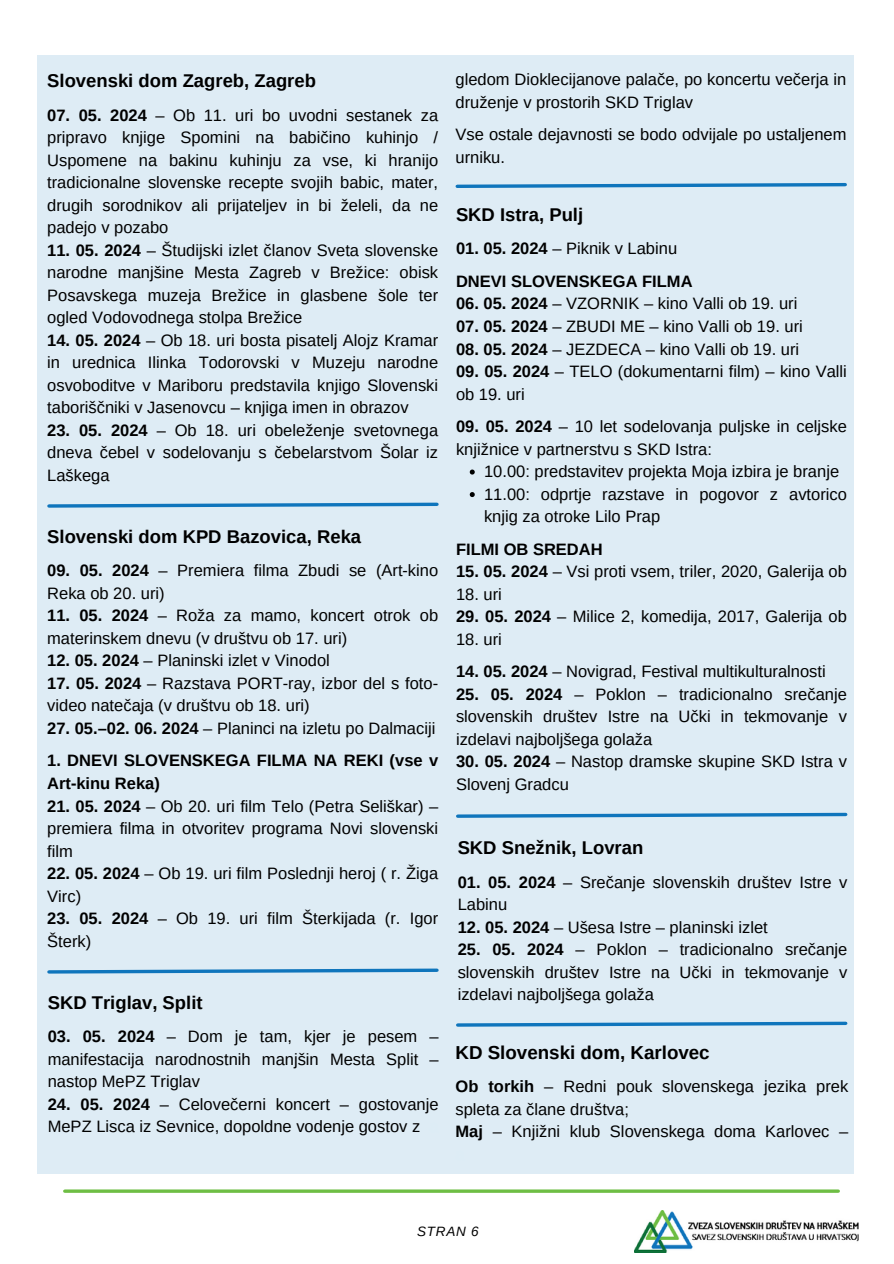
<style>
.page{position:relative;width:894px;height:1264px;background:#fff}
.page>*{position:absolute;margin:0;border:0;box-sizing:border-box;transform-origin:0 0}
.t1{font:700 18.75px "Arimo";color:#000}
.t2{font:700 18.45px "Arimo";color:#000}
.t3{font:16.5px/22.5px "Arimo";color:#000}
.t4{font:700 16.5px/22.5px "Arimo";color:#000}
.t5{font:italic 13.5px "Arimo";letter-spacing:.055em;color:#000}
.s1{font-weight:700}
.s2{font-family:"Noto Sans"}
.s3{color:#ddecf6}
</style>
<div class="page">
<div style="left:37px;top:55px;width:817px;height:1119px;background:#deecf5"></div>
<hr style="left:65px;top:1189px;width:773px;height:3px;background:#6ebe44">
<img style="left:634px;top:1210px;width:224px;height:42px">
<svg style="left:47px;top:502px;width:392px;height:6px"></svg>
<svg style="left:469px;top:469px;width:5px;height:5px"></svg>
<svg style="left:469px;top:492px;width:5px;height:5px"></svg>
<svg style="left:455px;top:183px;width:392px;height:5px"></svg>
<svg style="left:456px;top:812px;width:392px;height:6px"></svg>
<svg style="left:47px;top:968px;width:392px;height:6px"></svg>
<svg style="left:456px;top:1021px;width:392px;height:6px"></svg>
<h2 class="t2" style="left:47px;top:70px;width:270px">Slovenski dom Zagreb, Zagreb</h2>
<h2 class="t3" style="left:47px;top:104px;width:392px;text-align:justify"><span class="s1">07. 05. 2024</span> – Ob 11. uri bo uvodni sestanek za pripravo knjige Spomini na babičino kuhinjo / Uspomene na bakinu kuhinju za vse, ki hranijo tradicionalne slovenske recepte svojih babic, mater, drugih sorodnikov ali prijateljev in bi želeli, da ne padejo v pozabo</h2>
<h2 class="t3" style="left:47px;top:239px;width:392px;text-align:justify"><span class="s1">11. 05. 2024</span> – Študijski izlet članov Sveta slovenske narodne manjšine Mesta Zagreb v Brežice: obisk Posavskega muzeja Brežice in glasbene šole ter ogled Vodovodnega stolpa Brežice</h2>
<h2 class="t3" style="left:47px;top:329px;width:392px;text-align:justify"><span class="s1">14. 05. 2024</span> – Ob 18. uri bosta pisatelj Alojz Kramar in urednica Ilinka Todorovski v Muzeju narodne osvoboditve v Mariboru predstavila knjigo Slovenski taboriščniki v Jasenovcu – knjiga imen in obrazov</h2>
<h2 class="t3" style="left:47px;top:419px;width:392px;text-align:justify"><span class="s1">23. 05. 2024</span> – Ob 18. uri obeleženje svetovnega dneva čebel v sodelovanju s čebelarstvom Šolar iz Laškega</h2>
<h2 class="t2" style="left:47px;top:526px;width:315px">Slovenski dom KPD Bazovica, Reka</h2>
<h1 class="t3" style="left:47px;top:559px;width:392px"><span class="s1">09. 05. 2024</span> – Premiera filma Zbudi se (Art<span class="s2">‑</span>kino<br>Reka ob 20. uri)</h1>
<h1 class="t3" style="left:47px;top:604px;width:392px"><span class="s1">11. 05. 2024</span> – Roža za mamo, koncert otrok ob materinskem dnevu (v društvu ob 17. uri)</h1>
<h1 class="t3" style="left:47px;top:649px;width:284px"><span class="s1">12. 05. 2024</span> – Planinski izlet v Vinodol</h1>
<h1 class="t3" style="left:47px;top:672px;width:392px"><span class="s1">17. 05. 2024</span> – Razstava PORT-ray, izbor del s foto&shy;video natečaja (v društvu ob 18. uri)</h1>
<h1 class="t3" style="left:47px;top:717px;width:389px"><span class="s1">27. 05.–02. 06. 2024</span> – Planinci na izletu po Dalmaciji</h1>
<h2 class="t4" style="left:47px;top:749px;width:392px">1. DNEVI SLOVENSKEGA FILMA NA REKI (vse v<br>Art<span class="s2">‑</span>kinu Reka)</h2>
<h2 class="t3" style="left:47px;top:794px;width:392px;text-align:justify"><span class="s1">21. 05. 2024</span> – Ob 20. uri film Telo (Petra Seliškar) – premiera filma in otvoritev programa Novi slovenski film</h2>
<h2 class="t3" style="left:47px;top:862px;width:392px"><span class="s1">22. 05. 2024</span> – Ob 19. uri film Poslednji heroj ( r. Žiga<br>Virc)</h2>
<h2 class="t3" style="left:47px;top:907px;width:392px"><span class="s1">23. 05. 2024</span> – Ob 19. uri film Šterkijada (r. Igor<br>Šterk)</h2>
<h1 class="t2" style="left:48px;top:991px;width:156px">SKD Triglav, Split</h1>
<h2 class="t3" style="left:48px;top:1025px;width:392px;text-align:justify"><span class="s1">03. 05. 2024</span> – Dom je tam, kjer je pesem – manifestacija narodnostnih manjšin Mesta Split – nastop MePZ Triglav</h2>
<h2 class="t3" style="left:48px;top:1092px;width:392px"><span class="s1">24. 05. 2024</span> – Celovečerni koncert – gostovanje<br>MePZ Lisca iz Sevnice, dopoldne vodenje gostov z <span class="s3">a</span></h2>
<h1 class="t3" style="left:455px;top:68px;width:392px">gledom Dioklecijanove palače, po koncertu večerja in druženje v prostorih SKD Triglav</h1>
<h2 class="t3" style="left:455px;top:123px;width:392px">Vse ostale dejavnosti se bodo odvijale po ustaljenem urniku.</h2>
<h1 class="t2" style="left:456px;top:204px;width:129px">SKD Istra, Pulj</h1>
<h2 class="t3" style="left:456px;top:237px;width:222px"><span class="s1">01. 05. 2024</span> – Piknik v Labinu</h2>
<h2 class="t4" style="left:456px;top:270px;width:238px">DNEVI SLOVENSKEGA FILMA</h2>
<h2 class="t3" style="left:456px;top:292px;width:343px"><span class="s1">06. 05. 2024</span> – VZORNIK – kino Valli ob 19. uri</h2>
<h2 class="t3" style="left:456px;top:315px;width:348px"><span class="s1">07. 05. 2024</span> – ZBUDI ME – kino Valli ob 19. uri</h2>
<h2 class="t3" style="left:456px;top:337px;width:344px"><span class="s1">08. 05. 2024</span> – JEZDECA – kino Valli ob 19. uri</h2>
<h2 class="t3" style="left:456px;top:360px;width:392px"><span class="s1">09. 05. 2024</span> – TELO (dokumentarni film) – kino Valli ob 19. uri</h2>
<h2 class="t3" style="left:456px;top:415px;width:392px"><span class="s1">09. 05. 2024</span> – 10 let sodelovanja puljske in celjske knjižnice v partnerstvu s SKD Istra:</h2>
<p class="t3" style="left:484px;top:460px;width:356px">10.00: predstavitev projekta Moja izbira je branje</p>
<p class="t3" style="left:484px;top:482px;width:364px">11.00: odprtje razstave in pogovor z avtorico knjig za otroke Lilo Prap</p>
<h2 class="t4" style="left:456px;top:537px;width:148px">FILMI OB SREDAH</h2>
<h2 class="t3" style="left:456px;top:560px;width:392px"><span class="s1">15. 05. 2024</span> – Vsi proti vsem, triler, 2020, Galerija ob</h2>
<h2 class="t3" style="left:456px;top:582px;width:47px">18. uri</h2>
<h2 class="t3" style="left:456px;top:605px;width:392px"><span class="s1">29. 05. 2024</span> – Milice 2, komedija, 2017, Galerija ob</h2>
<h2 class="t3" style="left:456px;top:627px;width:47px">18. uri</h2>
<h2 class="t3" style="left:456px;top:660px;width:371px"><span class="s1">14. 05. 2024</span> – Novigrad, Festival multikulturalnosti</h2>
<h2 class="t3" style="left:456px;top:682px;width:392px;text-align:justify"><span class="s1">25. 05. 2024</span> – Poklon – tradicionalno srečanje slovenskih društev Istre na Učki in tekmovanje v izdelavi najboljšega golaža</h2>
<h2 class="t3" style="left:456px;top:750px;width:392px"><span class="s1">30. 05. 2024</span> – Nastop dramske skupine SKD Istra v<br>Slovenj Gradcu</h2>
<h1 class="t2" style="left:457px;top:837px;width:187px">SKD Snežnik, Lovran</h1>
<h2 class="t3" style="left:457px;top:870px;width:391px"><span class="s1">01. 05. 2024</span> – Srečanje slovenskih društev Istre v<br>Labinu</h2>
<h2 class="t3" style="left:457px;top:915px;width:311px"><span class="s1">12. 05. 2024</span> – Ušesa Istre – planinski izlet</h2>
<h2 class="t3" style="left:457px;top:938px;width:391px;text-align:justify"><span class="s1">25. 05. 2024</span> – Poklon – tradicionalno srečanje slovenskih društev Istre na Učki in tekmovanje v izdelavi najboljšega golaža</h2>
<p class="t1" style="left:455px;top:1041px;width:256px">KD Slovenski dom, Karlovec</p>
<p class="t3" style="left:455px;top:1075px;width:394px"><span class="s1">Ob torkih</span> – Redni pouk slovenskega jezika prek spleta za člane društva;<br><span class="s1">Maj</span> – Knjižni klub Slovenskega doma Karlovec –</p>
<h2 class="t5" style="left:417px;top:1223px;width:63px">STRAN 6</h2>
</div>
